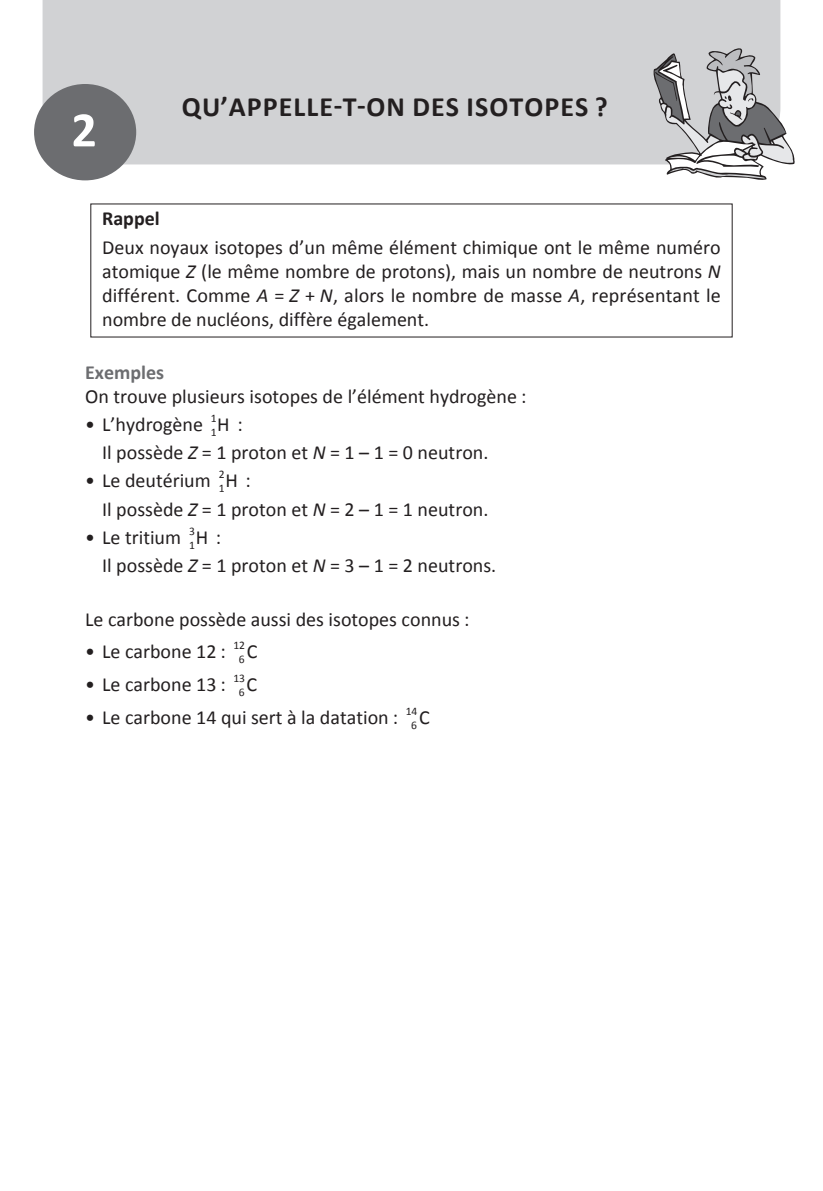
<style>
.page{position:relative;width:823px;height:1191px;background:#fff}
.page>*{position:absolute;margin:0;border:0;box-sizing:border-box;transform-origin:0 0}
.t1{font:700 50px "Calibri";color:#fff}
.t2{font:700 28px "Calibri";letter-spacing:.04em;color:#231f20}
.t3{font:20px/24px "Calibri";color:#231f20;text-align:justify}
.t4{font:700 20px "Calibri";color:#6c6d70}
.t5{font:700 20px "Calibri";color:#231f20}
.t6{font:11.6px "Calibri";color:#231f20}
.s1{font-style:italic}
</style>
<div class="page">
<div style="left:43px;top:0;width:737px;height:164px;background:#d1d2d4"></div>
<svg style="left:653px;top:48px;width:141px;height:132px"></svg>
<div style="left:34px;top:84px;width:102px;height:96px;background:#6c6d70;border-radius:50%"></div>
<h1 class="t1" style="left:71px;top:94px;width:27px">2</h1>
<h2 class="t2" style="left:182px;top:86px;width:427px">QU’APPELLE-T‑ON DES ISOTOPES ?</h2>
<p class="t5" style="left:102px;top:204px;width:59px">Rappel</p>
<p class="t3" style="left:102px;top:235px;width:619px">Deux noyaux isotopes d’un même élément chimique ont le même numéro atomique <span class="s1">Z</span> (le même nombre de protons), mais un nombre de neutrons <span class="s1">N </span>différent. Comme <span class="s1">A</span> = <span class="s1">Z</span> + <span class="s1">N</span>, alors le nombre de masse <span class="s1">A</span>, représentant le nombre de nucléons, diffère également.</p>
<p class="t4" style="left:85px;top:358px;width:80px">Exemples</p>
<p class="t3" style="left:85px;top:383px;width:442px">On trouve plusieurs isotopes de l’élément hydrogène :</p>
<p class="t3" style="left:85px;top:412px;width:159px">• L’hydrogène <sub>1</sub>H :</p>
<p class="t6" style="left:210px;top:411px;width:7px">1</p>
<p class="t3" style="left:102px;top:440px;width:387px">Il possède <span class="s1">Z</span> = 1 proton et <span class="s1">N</span> = 1 – 1 = 0 neutron.</p>
<p class="t3" style="left:85px;top:468px;width:167px">• Le deutérium <sub>1</sub>H :</p>
<p class="t6" style="left:218px;top:467px;width:7px">2</p>
<p class="t3" style="left:102px;top:496px;width:387px">Il possède <span class="s1">Z</span> = 1 proton et <span class="s1">N</span> = 2 – 1 = 1 neutron.</p>
<p class="t3" style="left:85px;top:524px;width:137px">• Le tritium <sub>1</sub>H :</p>
<p class="t6" style="left:189px;top:523px;width:7px">3</p>
<p class="t3" style="left:102px;top:553px;width:395px">Il possède <span class="s1">Z</span> = 1 proton et <span class="s1">N</span> = 3 – 1 = 2 neutrons.</p>
<p class="t3" style="left:85px;top:606px;width:385px">Le carbone possède aussi des isotopes connus :</p>
<p class="t3" style="left:85px;top:639px;width:174px">• Le carbone 12 : <sub>6</sub> C</p>
<p class="t6" style="left:233px;top:638px;width:13px">12</p>
<p class="t3" style="left:85px;top:671px;width:173px">• Le carbone 13 : <sub>6</sub> C</p>
<p class="t6" style="left:233px;top:670px;width:13px">13</p>
<p class="t3" style="left:85px;top:704px;width:346px">• Le carbone 14 qui sert à la datation : <sub>6</sub> C</p>
<p class="t6" style="left:405px;top:703px;width:13px">14</p>
</div>
